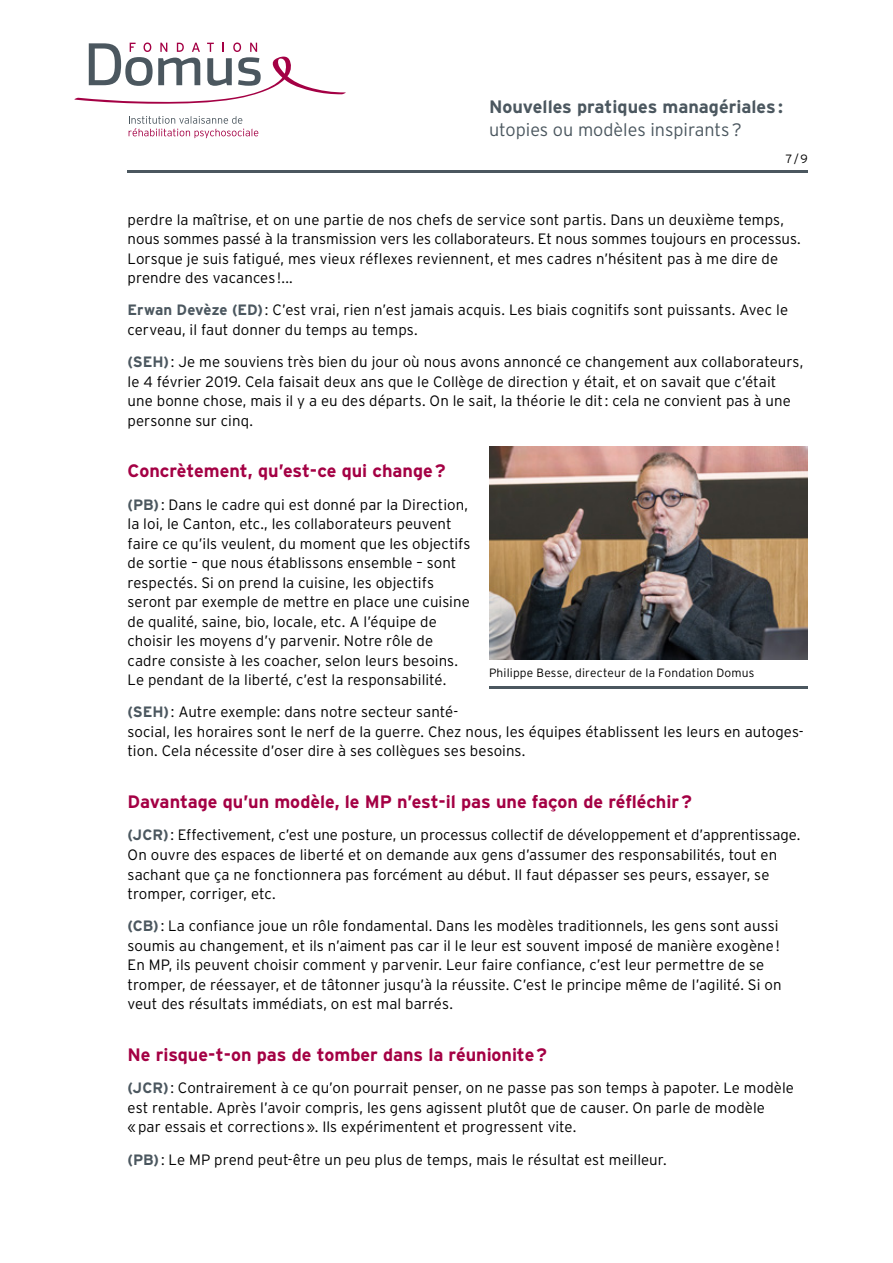
<style>
.page{position:relative;width:893px;height:1263px;background:#fff}
.page>*{position:absolute;margin:0;border:0;box-sizing:border-box;transform-origin:0 0}
.t1{font:700 18px "Interstate";letter-spacing:-.005em;color:#a40044}
.t2{font:700 18px "Interstate";color:#4b575f}
.t3{font:300 18px "Interstate";color:#4b575f}
.t4{font:300 15px/19.5px "Interstate";letter-spacing:.005em;color:#000}
.t5{font:300 12px "Interstate";letter-spacing:.015em;color:#000}
.s1{font-weight:700;color:#4b575f}
</style>
<div class="page">
<svg style="left:129px;top:116px;width:129px;height:22px"></svg>
<svg style="left:74px;top:43px;width:272px;height:61px"></svg>
<hr style="left:128px;top:170px;width:680px;height:2px;background:#4b575f">
<img style="left:489px;top:446px;width:319px;height:213px">
<hr style="left:489px;top:687px;width:319px;height:2px;background:#4b575f">
<p class="t2" style="left:489px;top:97px;width:295px">Nouvelles pratiques managériales:</p>
<p class="t3" style="left:489px;top:119px;width:254px">utopies ou modèles inspirants?</p>
<p class="t5" style="left:786px;top:152px;width:24px">7/9</p>
<p class="t4" style="left:128px;top:209px;width:675px">perdre la maîtrise, et on une partie de nos chefs de service sont partis. Dans un deuxième temps, nous sommes passé à la transmission vers les collaborateurs. Et nous sommes toujours en processus.<br>Lorsque je suis fatigué, mes vieux réflexes reviennent, et mes cadres n’hésitent pas à me dire de prendre des vacances !...</p>
<p class="t4" style="left:128px;top:300px;width:662px"><span class="s1">Erwan Devèze (ED)</span>: C’est vrai, rien n’est jamais acquis. Les biais cognitifs sont puissants. Avec le cerveau, il faut donner du temps au temps.</p>
<p class="t4" style="left:128px;top:352px;width:677px"><span class="s1">(SEH)</span>: Je me souviens très bien du jour où nous avons annoncé ce changement aux collaborateurs, le 4 février 2019. Cela faisait deux ans que le Collège de direction y était, et on savait que c’était une bonne chose, mais il y a eu des départs. On le sait, la théorie le dit: cela ne convient pas à une personne sur cinq.</p>
<p class="t1" style="left:128px;top:461px;width:320px">Concrètement, qu’est-ce qui change?</p>
<p class="t4" style="left:128px;top:494px;width:344px"><span class="s1">(PB)</span>: Dans le cadre qui est donné par la Direction, la loi, le Canton, etc., les collaborateurs peuvent faire ce qu’ils veulent, du moment que les objectifs de sortie – que nous établissons ensemble – sont respectés. Si on prend la cuisine, les objectifs seront par exemple de mettre en place une cuisine de qualité, saine, bio, locale, etc. A l’équipe de choisir les moyens d’y parvenir. Notre rôle de cadre consiste à les coacher, selon leurs besoins.<br>Le pendant de la liberté, c’est la responsabilité.</p>
<p class="t4" style="left:128px;top:702px;width:677px"><span class="s1">(SEH)</span>: Autre exemple: dans notre secteur santé-<br>social, les horaires sont le nerf de la guerre. Chez nous, les équipes établissent les leurs en autoges&shy;tion. Cela nécessite d’oser dire à ses collègues ses besoins.</p>
<p class="t1" style="left:128px;top:792px;width:566px">Davantage qu’un modèle, le MP n’est-il pas une façon de réfléchir?</p>
<p class="t4" style="left:128px;top:825px;width:674px"><span class="s1">(JCR)</span>: Effectivement, c’est une posture, un processus collectif de développement et d’apprentissage.<br>On ouvre des espaces de liberté et on demande aux gens d’assumer des responsabilités, tout en sachant que ça ne fonctionnera pas forcément au début. Il faut dépasser ses peurs, essayer, se tromper, corriger, etc.</p>
<p class="t4" style="left:128px;top:916px;width:655px"><span class="s1">(CB)</span>: La confiance joue un rôle fondamental. Dans les modèles traditionnels, les gens sont aussi soumis au changement, et ils n’aiment pas car il le leur est souvent imposé de manière exogène!<br>En MP, ils peuvent choisir comment y parvenir. Leur faire confiance, c’est leur permettre de se tromper, de réessayer, et de tâtonner jusqu’à la réussite. C’est le principe même de l’agilité. Si on veut des résultats immédiats, on est mal barrés.</p>
<p class="t1" style="left:128px;top:1045px;width:421px">Ne risque-t-on pas de tomber dans la réunionite?</p>
<p class="t4" style="left:128px;top:1078px;width:668px"><span class="s1">(JCR)</span>: Contrairement à ce qu’on pourrait penser, on ne passe pas son temps à papoter. Le modèle est rentable. Après l’avoir compris, les gens agissent plutôt que de causer. On parle de modèle «par essais et corrections». Ils expérimentent et progressent vite.</p>
<p class="t4" style="left:128px;top:1149px;width:540px"><span class="s1">(PB)</span>: Le MP prend peut-être un peu plus de temps, mais le résultat est meilleur.</p>
<p class="t5" style="left:489px;top:666px;width:267px">Philippe Besse, directeur de la Fondation Domus</p>
</div>
